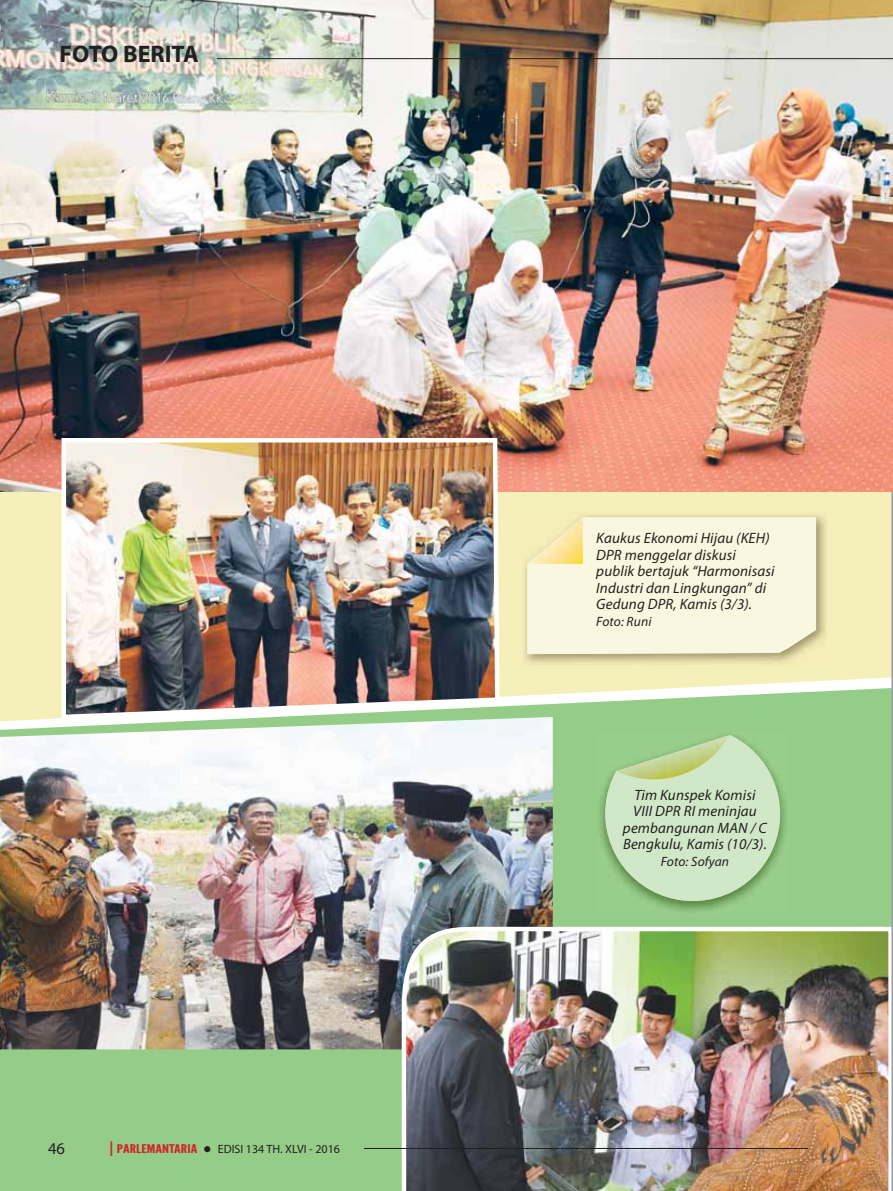
<style>
.page{position:relative;width:893px;height:1191px;background:#fff}
.page>*{position:absolute;margin:0;border:0;box-sizing:border-box;transform-origin:0 0}
.t1{font:700 24px "Myriad Pro";color:#231f20}
.t2{font:16.5px "Myriad Pro";color:#231f20}
.t3{font:italic 15px/16.5px "Myriad Pro";letter-spacing:.01em;color:#231f20}
.t4{font:italic 13.5px "Myriad Pro";letter-spacing:.01em;color:#231f20}
.t5{font:12px "Myriad Pro";color:#231f20}
.t6{font:12px "League Gothic";color:#d22329;scale:1.48 1}
.s1{font-family:"Myriad Pro";font-stretch:condensed;font-size:21px}
</style>
<div class="page">
<div style="left:0;top:491px;width:891px;height:196px;background:#f5efb9"></div>
<div style="left:0;top:687px;width:891px;height:504px;background:#95cd88"></div>
<img style="left:0;top:717px;width:553px;height:332px">
<img style="left:399px;top:924px;width:492px;height:267px">
<svg style="left:891px;top:491px;width:2px;height:700px"></svg>
<img style="left:892px;top:491px;width:1px;height:185px">
<img style="left:0;top:0;width:893px;height:491px">
<hr style="left:217px;top:58px;width:676px;height:1px;background:#231f20">
<img style="left:59px;top:436px;width:443px;height:285px">
<img style="left:522px;top:512px;width:305px;height:153px">
<div style="left:527px;top:517px;width:289px;height:137px;background:#faf7e0"></div>
<img style="left:527px;top:517px;width:56px;height:47px">
<svg style="left:593px;top:735px;width:200px;height:178px"></svg>
<img style="left:616px;top:734px;width:114px;height:37px">
<img style="left:616px;top:735px;width:113px;height:44px">
<hr style="left:364px;top:1148px;width:444px;height:1px;background:#231f20">
<svg style="left:205px;top:1145px;width:6px;height:6px"></svg>
<h1 class="t1" style="left:60px;top:39px;width:141px">FOTO BERITA</h1>
<p class="t2" style="left:48px;top:1142px;width:18px">46</p>
<p class="t6" style="left:110px;top:1144px;width:61px"><span class="s1">l</span> PARLEMANTARIA</p>
<p class="t5" style="left:218px;top:1144px;width:124px">EDISI 134 TH. XLVI - 2016</p>
<p class="t3" style="left:596px;top:532px;width:180px">Kaukus Ekonomi Hijau (KEH)<br>DPR menggelar diskusi publik bertajuk “Harmonisasi<br>Industri dan Lingkungan” di<br>Gedung DPR, Kamis (3/3).</p>
<p class="t4" style="left:596px;top:616px;width:57px">Foto: Runi</p>
<p class="t3" style="left:623px;top:788px;width:145px;text-align:center">Tim Kunspek Komisi<br>VIII DPR RI meninjau pembangunan MAN / C<br>Bengkulu, Kamis (10/3).</p>
<p class="t4" style="left:661px;top:856px;width:70px">Foto: Sofyan</p>
</div>
